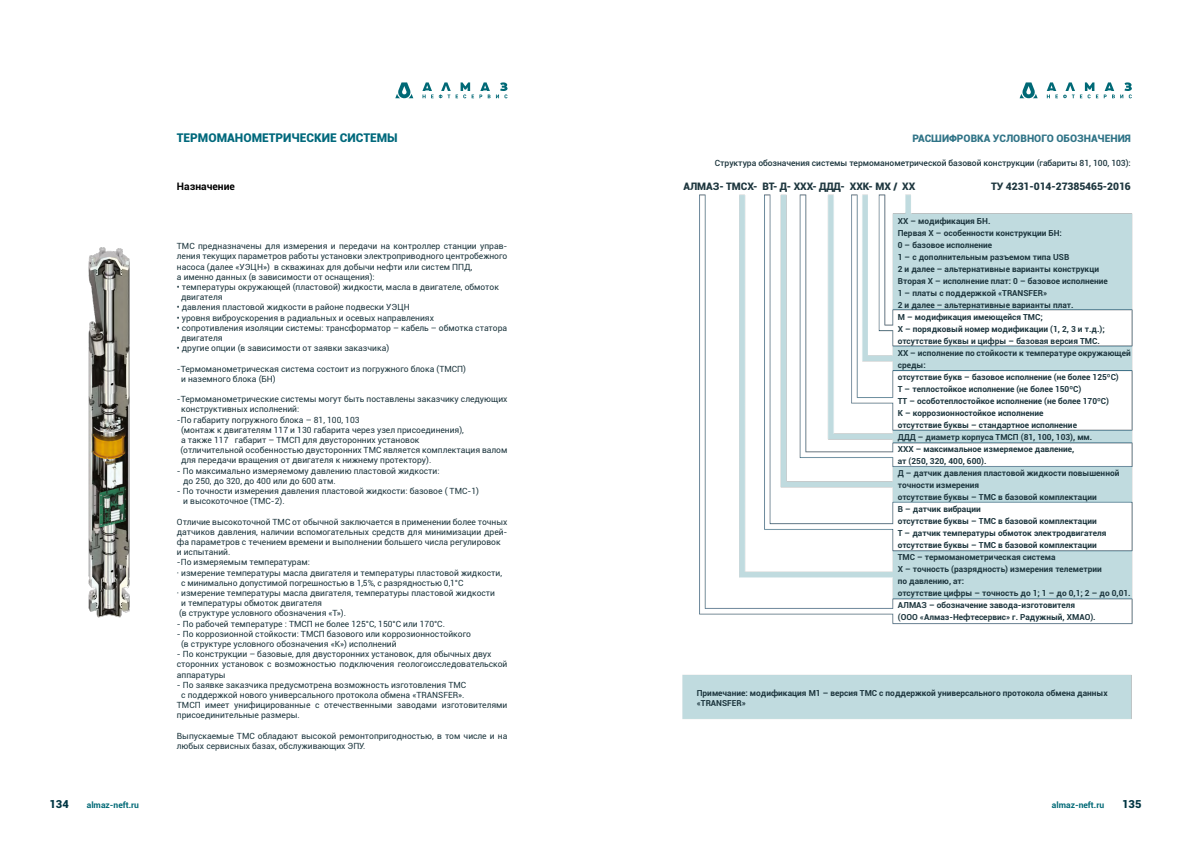
<style>
.page{position:relative;width:1191px;height:842px;background:#fff}
.page>*{position:absolute;margin:0;border:0;box-sizing:border-box;transform-origin:0 0}
.t1{font:900 12px "Roboto";color:#01697c}
.t2{font:900 11px "Roboto";color:#003643}
.t3{font:900 10.3px "Roboto";letter-spacing:-.005em;color:#1d363e}
.t4{font:900 10.3px "Roboto";color:#307487}
.t5{font:700 10.3px "Roboto";color:#000}
.t6{font:8.5px/10.2px "Roboto";color:#1d363e}
.t7{font:500 8.5px "Roboto";letter-spacing:-.005em;color:#1d363e}
.t8{font:700 8.5px "Roboto";color:#006976}
.t9{font:700 8.3px/12px "Roboto";color:#1d363e}
</style>
<div class="page">
<svg style="left:395px;top:82px;width:112px;height:16px"></svg>
<img style="left:88px;top:247px;width:42px;height:371px">
<img style="left:682px;top:82px;width:451px;height:637px">
<h1 class="t1" style="left:177px;top:129px;width:222px">ТЕРМОМАНОМЕТРИЧЕСКИЕ СИСТЕМЫ</h1>
<p class="t5" style="left:177px;top:179px;width:60px">Назначение</p>
<p class="t6" style="left:177px;top:241px;width:332px">ТМС предназначены для измерения и передачи на контроллер станции управ&shy;ления текущих параметров работы установки электроприводного центробежного насоса (далее «УЭЦН») в скважинах для добычи нефти или систем ППД,<br>а именно данных (в зависимости от оснащения):</p>
<p class="t6" style="left:181px;top:282px;width:319px;text-indent:-4px">• температуры окружающей (пластовой) жидкости, масла в двигателе, обмоток двигателя</p>
<p class="t6" style="left:177px;top:302px;width:234px">• давления пластовой жидкости в районе подвески УЭЦН</p>
<p class="t6" style="left:177px;top:312px;width:259px">• уровня виброускорения в радиальных и осевых направлениях</p>
<p class="t6" style="left:181px;top:322px;width:328px;text-indent:-4px">• сопротивления изоляции системы: трансформатор – кабель – обмотка статора двигателя</p>
<p class="t6" style="left:177px;top:343px;width:214px">• другие опции (в зависимости от заявки заказчика)</p>
<p class="t6" style="left:181px;top:363px;width:286px;text-indent:-4px">-Термоманометрическая система состоит из погружного блока (ТМСП) и наземного блока (БН)</p>
<p class="t6" style="left:177px;top:394px;width:332px">-Термоманометрические системы могут быть поставлены заказчику следующих</p>
<p class="t6" style="left:181px;top:404px;width:120px">конструктивных исполнений:</p>
<p class="t6" style="left:177px;top:414px;width:184px">-По габариту погружного блока – 81, 100, 103</p>
<p class="t6" style="left:181px;top:424px;width:284px">(монтаж к двигателям 117 и 130 габарита через узел присоединения),</p>
<p class="t6" style="left:181px;top:435px;width:240px">а также 117 габарит – ТМСП для двусторонних установок</p>
<p class="t6" style="left:180px;top:445px;width:328px">(отличительной особенностью двусторонних ТМС является комплектация валом</p>
<p class="t6" style="left:181px;top:455px;width:252px">для передачи вращения от двигателя к нижнему протектору).</p>
<p class="t6" style="left:183px;top:465px;width:258px;text-indent:-6px">- По максимально измеряемому давлению пластовой жидкости: до 250, до 320, до 400 или до 600 атм.</p>
<p class="t6" style="left:183px;top:486px;width:297px;text-indent:-6px">- По точности измерения давления пластовой жидкости: базовое ( ТМС-1) и высокоточное (ТМС-2).</p>
<p class="t6" style="left:177px;top:516px;width:332px">Отличие высокоточной ТМС от обычной заключается в применении более точных</p>
<p class="t6" style="left:177px;top:526px;width:332px">датчиков давления, наличии вспомогательных средств для минимизации дрей-</p>
<p class="t6" style="left:177px;top:537px;width:325px">фа параметров с течением времени и выполнении большего числа регулировок</p>
<p class="t6" style="left:177px;top:547px;width:55px">и испытаний.</p>
<p class="t6" style="left:177px;top:557px;width:135px">-По измеряемым температурам:</p>
<p class="t6" style="left:177px;top:567px;width:327px">· измерение температуры масла двигателя и температуры пластовой жидкости,</p>
<p class="t6" style="left:181px;top:577px;width:284px">с минимально допустимой погрешностью в 1,5%, с разрядностью 0,1°С</p>
<p class="t6" style="left:177px;top:588px;width:320px">· измерение температуры масла двигателя, температуры пластовой жидкости</p>
<p class="t6" style="left:181px;top:598px;width:142px">и температуры обмоток двигателя</p>
<p class="t6" style="left:179px;top:608px;width:168px">(в структуре условного обозначения «Т»).</p>
<p class="t6" style="left:177px;top:618px;width:269px">- По рабочей температуре : ТМСП не более 125°С, 150°С или 170°С.</p>
<p class="t6" style="left:181px;top:628px;width:291px;text-indent:-4px">- По коррозионной стойкости: ТМСП базового или коррозионностойкого (в структуре условного обозначения «К») исполнений</p>
<p class="t6" style="left:177px;top:649px;width:332px">- По конструкции – базовые, для двусторонних установок, для обычных двух сторонних установок с возможностью подключения геологоисследовательской аппаратуры</p>
<p class="t6" style="left:177px;top:679px;width:291px">- По заявке заказчика предусмотрена возможность изготовления ТМС</p>
<p class="t6" style="left:181px;top:690px;width:285px">с поддержкой нового универсального протокола обмена «TRANSFER».</p>
<p class="t6" style="left:177px;top:700px;width:332px">ТМСП имеет унифицированные с отечественными заводами изготовителями</p>
<p class="t6" style="left:177px;top:710px;width:124px">присоединительные размеры.</p>
<p class="t6" style="left:177px;top:730px;width:332px">Выпускаемые ТМС обладают высокой ремонтопригодностью, в том числе и на любых сервисных базах, обслуживающих ЭПУ.</p>
<p class="t4" style="left:912px;top:131px;width:220px">РАСШИФРОВКА УСЛОВНОГО ОБОЗНАЧЕНИЯ</p>
<p class="t7" style="left:715px;top:157px;width:417px">Структура обозначения системы термоманометрической базовой конструкции (габариты 81, 100, 103):</p>
<p class="t3" style="left:683px;top:179px;width:233px">АЛМАЗ- ТМСХ- ВТ- Д- ХХХ- ДДД- ХХК- МХ / ХХ</p>
<p class="t3" style="left:991px;top:179px;width:141px">ТУ 4231-014-27385465-2016</p>
<p class="t9" style="left:897px;top:214px;width:235px">ХХ – модификация БН.<br>Первая Х – особенности конструкции БН:<br>0 – базовое исполнение<br>1 – с дополнительным разъемом типа USB<br>2 и далее – альтернативные варианты конструкци<br>Вторая Х – исполнение плат: 0 – базовое исполнение<br>1 – платы с поддержкой «TRANSFER»<br>2 и далее – альтернативные варианты плат.<br>М – модификация имеющейся ТМС;<br>Х – порядковый номер модификации (1, 2, 3 и т.д.); отсутствие буквы и цифры – базовая версия ТМС.<br>ХХ – исполнение по стойкости к температуре окружающей среды:<br>отсутствие букв – базовое исполнение (не более 125ºС)<br>Т – теплостойкое исполнение (не более 150ºС)<br>ТТ – особотеплостойкое исполнение (не более 170ºС)<br>К – коррозионностойкое исполнение<br>отсутствие буквы – стандартное исполнение<br>ДДД – диаметр корпуса ТМСП (81, 100, 103), мм.<br>ХХХ – максимальное измеряемое давление,<br>ат (250, 320, 400, 600).<br>Д – датчик давления пластовой жидкости повышенной точности измерения<br>отсутствие буквы – ТМС в базовой комплектации<br>В – датчик вибрации<br>отсутствие буквы – ТМС в базовой комплектации<br>Т – датчик температуры обмоток электродвигателя отсутствие буквы – ТМС в базовой комплектации<br>ТМС – термоманометрическая система<br>Х – точность (разрядность) измерения телеметрии<br>по давлению, ат:<br>отсутствие цифры – точность до 1; 1 – до 0,1; 2 – до 0,01.<br>АЛМАЗ – обозначение завода-изготовителя<br>(ООО «Алмаз-Нефтесервис» г. Радужный, ХМАО).</p>
<p class="t9" style="left:697px;top:688px;width:412px;line-height:10px">Примечание: модификация М1 – версия ТМС с поддержкой универсального протокола обмена данных «TRANSFER»</p>
<p class="t2" style="left:50px;top:797px;width:21px">134</p>
<p class="t8" style="left:87px;top:799px;width:54px">almaz-neft.ru</p>
<p class="t8" style="left:1052px;top:799px;width:54px">almaz-neft.ru</p>
<p class="t2" style="left:1122px;top:797px;width:21px">135</p>
</div>
